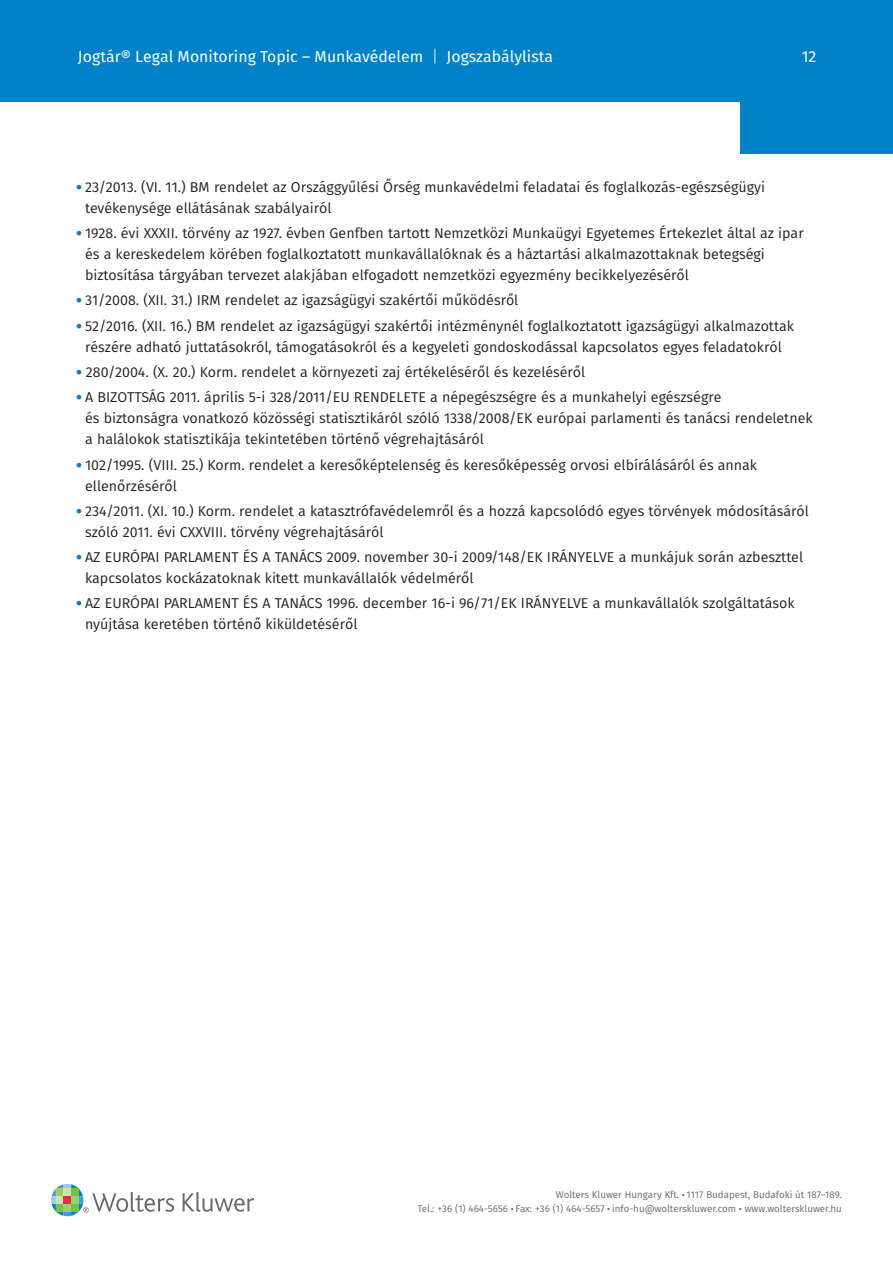
<style>
.page{position:relative;width:893px;height:1263px;background:#fff}
.page>*{position:absolute;margin:0;border:0;box-sizing:border-box;transform-origin:0 0}
.t1{font:15.9px "Fira Sans";color:#fff}
.t2{font:14.25px/21px "Fira Sans";color:#231f20}
.t3{font:9.75px/13.5px "Fira Sans";color:#69696c;text-align:right}
.s1{font-weight:300}
.s2{font-weight:900;color:#0081c8}
.s3{font-weight:900}
</style>
<div class="page">
<div style="left:0;top:0;width:893px;height:102px;background:#0081c8"></div>
<div style="left:740px;top:51px;width:153px;height:102px;background:#0081c8"></div>
<svg style="left:183px;top:1192px;width:71px;height:20px"></svg>
<svg style="left:51px;top:1184px;width:123px;height:32px"></svg>
<p class="t1" style="left:78px;top:44px;width:477px">Jogtár® Legal Monitoring Topic – Munkavédelem <span class="s1">|</span> Jogszabálylista</p>
<p class="t1" style="left:802px;top:44px;width:16px">12</p>
<p class="t2" style="left:85px;top:176px;width:682px;text-indent:-9px"><span class="s2">•</span> 23/2013. (VI. 11.) BM rendelet az Országgyűlési Őrség munkavédelmi feladatai és foglalkozás-egészségügyi tevékenysége ellátásának szabályairól</p>
<p class="t2" style="left:85px;top:222px;width:720px;text-indent:-9px"><span class="s2">•</span> 1928. évi XXXII. törvény az 1927. évben Genfben tartott Nemzetközi Munkaügyi Egyetemes Értekezlet által az ipar és a kereskedelem körében foglalkoztatott munkavállalóknak és a háztartási alkalmazottaknak betegségi biztosítása tárgyában tervezet alakjában elfogadott nemzetközi egyezmény becikkelyezéséről</p>
<p class="t2" style="left:77px;top:290px;width:443px"><span class="s2">•</span> 31/2008. (XII. 31.) IRM rendelet az igazságügyi szakértői működésről</p>
<p class="t2" style="left:77px;top:315px;width:719px;text-align:center"><span class="s2">•</span> 52/2016. (XII. 16.) BM rendelet az igazságügyi szakértői intézménynél foglalkoztatott igazságügyi alkalmazottak részére adható juttatásokról, támogatásokról és a kegyeleti gondoskodással kapcsolatos egyes feladatokról</p>
<p class="t2" style="left:77px;top:361px;width:510px"><span class="s2">•</span> 280/2004. (X. 20.) Korm. rendelet a környezeti zaj értékeléséről és kezeléséről</p>
<p class="t2" style="left:85px;top:386px;width:729px;text-indent:-9px"><span class="s2">•</span> A BIZOTTSÁG 2011. április 5-i 328/2011/EU RENDELETE a népegészségre és a munkahelyi egészségre<br>és biztonságra vonatkozó közösségi statisztikáról szóló 1338/2008/EK európai parlamenti és tanácsi rendeletnek a halálokok statisztikája tekintetében történő végrehajtásáról</p>
<p class="t2" style="left:85px;top:454px;width:674px;text-indent:-9px"><span class="s2">•</span> 102/1995. (VIII. 25.) Korm. rendelet a keresőképtelenség és keresőképesség orvosi elbírálásáról és annak ellenőrzéséről</p>
<p class="t2" style="left:85px;top:500px;width:725px;text-indent:-9px"><span class="s2">•</span> 234/2011. (XI. 10.) Korm. rendelet a katasztrófavédelemről és a hozzá kapcsolódó egyes törvények módosításáról szóló 2011. évi CXXVIII. törvény végrehajtásáról</p>
<p class="t2" style="left:85px;top:546px;width:720px;text-indent:-9px"><span class="s2">•</span> AZ EURÓPAI PARLAMENT ÉS A TANÁCS 2009. november 30-i 2009/148/EK IRÁNYELVE a munkájuk során azbeszttel kapcsolatos kockázatoknak kitett munkavállalók védelméről</p>
<p class="t2" style="left:85px;top:592px;width:711px;text-indent:-9px"><span class="s2">•</span> AZ EURÓPAI PARLAMENT ÉS A TANÁCS 1996. december 16-i 96/71/EK IRÁNYELVE a munkavállalók szolgáltatások nyújtása keretében történő kiküldetéséről</p>
<p class="t3" style="left:418px;top:1188px;width:426px">Wolters Kluwer Hungary Kft. <span class="s3">·</span> 1117 Budapest, Budafoki út 187–189.<br>Tel.: +36 (1) 464-5656 <span class="s3">·</span> Fax: +36 (1) 464-5657 <span class="s3">·</span> info-hu@wolterskluwer.com <span class="s3">·</span> www.wolterskluwer.hu</p>
</div>
